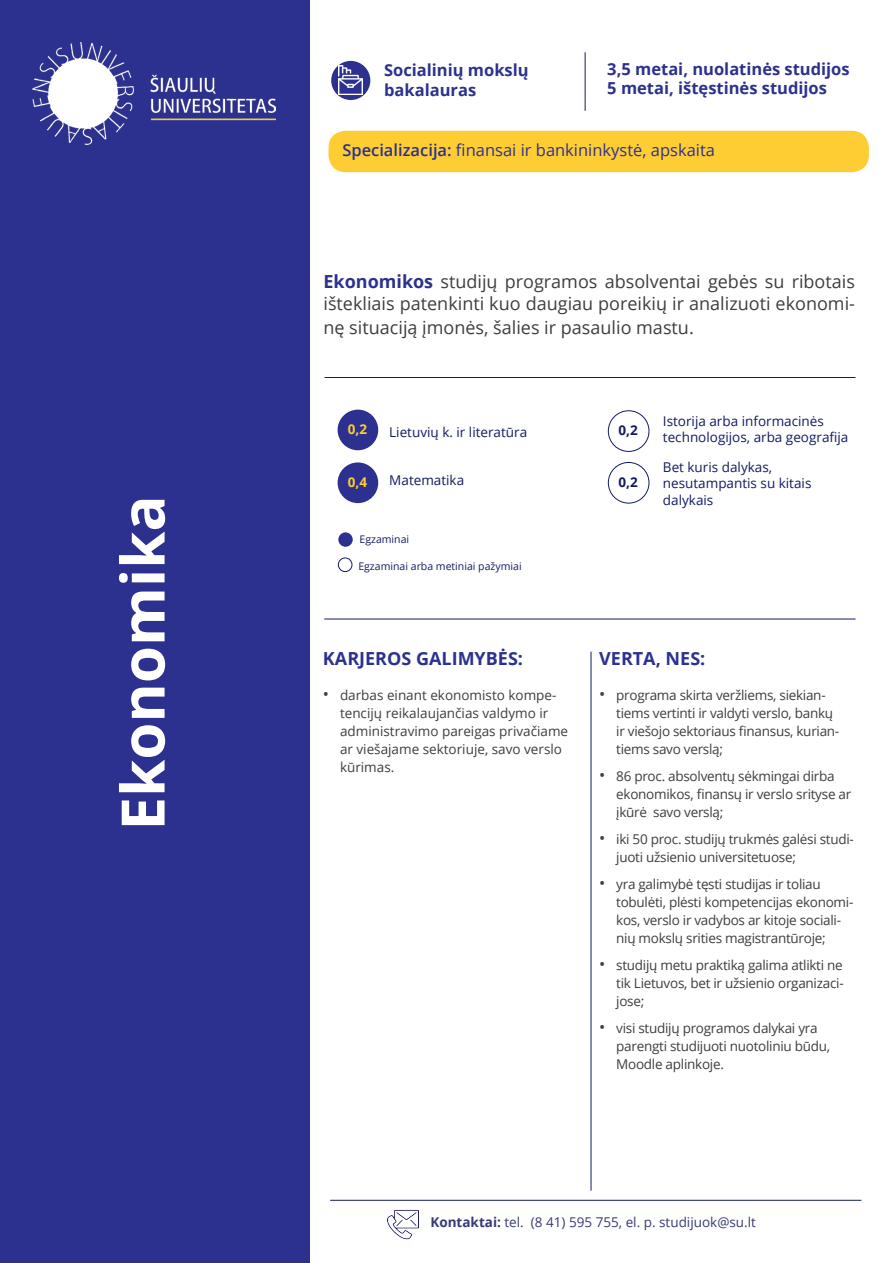
<style>
.page{position:relative;width:893px;height:1263px;background:#fff}
.page>*{position:absolute;margin:0;border:0;box-sizing:border-box;transform-origin:0 0}
.t1{font:700 60px "Open Sans";color:#fff}
.t2{font:18px/21.6px "Open Sans";color:#3e3e3f}
.t3{font:700 18px "Open Sans";color:#2c318f}
.t4{font:700 16.5px/19.8px "Open Sans";color:#2c318f}
.t5{font:16.5px "Open Sans";color:#2c318f}
.t6{font:13.5px/18px "Open Sans";letter-spacing:-.02em;color:#3e3e3f}
.t7{font:13.5px/18px "Open Sans";color:#3e3e3f}
.t8{font:13.5px/16.2px "Open Sans";color:#141b64}
.t9{font:13.5px "Open Sans";color:#383a77}
.t10{font:700 13.5px "Open Sans";color:#fecd33}
.t11{font:700 13.5px "Open Sans";color:#141b64}
.t12{font:10.5px "Open Sans";color:#141b64}
.s1{font-weight:600}
.s2{font-weight:700;color:#2c318f}
.s3{font-size:16.5px}
.s4{font-weight:700}
</style>
<div class="page">
<div style="left:338px;top:410px;width:40px;height:40px;background:#2c318f;border-radius:50%"></div>
<div style="left:608px;top:410px;width:41px;height:42px;border:1px solid #141b64;border-radius:50%"></div>
<div style="left:608px;top:462px;width:41px;height:41px;border:1px solid #141b64;border-radius:50%"></div>
<div style="left:338px;top:462px;width:40px;height:41px;background:#2c318f;border-radius:50%"></div>
<div style="left:0;top:0;width:310px;height:1263px;background:#2c318f"></div>
<hr style="left:591px;top:652px;width:1px;height:539px;background:#141b64">
<hr style="left:325px;top:377px;width:530px;height:1px;background:#141b64">
<img style="left:33px;top:43px;width:243px;height:101px">
<hr style="left:324px;top:619px;width:531px;height:1px;background:#141b64">
<hr style="left:330px;top:1200px;width:531px;height:1px;background:#141b64">
<img style="left:387px;top:1210px;width:31px;height:29px">
<svg style="left:331px;top:61px;width:39px;height:39px"></svg>
<hr style="left:585px;top:52px;width:1px;height:59px;background:#141b64">
<div style="left:338px;top:532px;width:15px;height:15px;background:#2c318f;border-radius:50%"></div>
<div style="left:338px;top:557px;width:14px;height:15px;border:1px solid #141b64;border-radius:50%"></div>
<img style="left:339px;top:65px;width:24px;height:29px">
<div style="left:328px;top:131px;width:541px;height:41px;background:#fecd33;border-radius:17px"></div>
<h1 class="t1" style="left:100px;top:830px;width:337px;rotate:-90deg">Ekonomika</h1>
<p class="t4" style="left:384px;top:60px;width:146px">Socialinių mokslų bakalauras</p>
<p class="t4" style="left:607px;top:58px;width:244px">3,5 metai, nuolatinės studijos<br>5 metai, ištęstinės studijos</p>
<p class="t5" style="left:342px;top:139px;width:374px"><span class="s1">Specializacija:</span> finansai ir bankininkystė, apskaita</p>
<h2 class="t2" style="left:323px;top:270px;width:533px"><span class="s2">Ekonomikos</span> studijų programos absolventai gebės su ribotais ištekliais patenkinti kuo daugiau poreikių ir analizuoti ekonomi-</h2>
<h2 class="t2" style="left:323px;top:316px;width:372px">nę situaciją įmonės, šalies ir pasaulio mastu.</h2>
<p class="t10" style="left:348px;top:420px;width:21px">0,2</p>
<p class="t11" style="left:618px;top:421px;width:21px">0,2</p>
<p class="t8" style="left:389px;top:424px;width:139px">Lietuvių k. ir literatūra</p>
<p class="t8" style="left:389px;top:472px;width:76px">Matematika</p>
<p class="t11" style="left:618px;top:472px;width:21px">0,2</p>
<p class="t10" style="left:348px;top:472px;width:21px">0,4</p>
<p class="t12" style="left:360px;top:532px;width:51px">Egzaminai</p>
<p class="t12" style="left:358px;top:559px;width:165px">Egzaminai arba metiniai pažymiai</p>
<p class="t8" style="left:663px;top:412px;width:187px">Istorija arba informacinės technologijos, arba geografija</p>
<p class="t8" style="left:663px;top:459px;width:150px">Bet kuris dalykas, nesutampantis su kitais dalykais</p>
<h2 class="t3" style="left:323px;top:646px;width:202px">KARJEROS GALIMYBĖS:</h2>
<p class="t7" style="left:340px;top:686px;width:230px;text-indent:-17px"><span class="s3">•</span> darbas einant ekonomisto kompe&shy;tencijų reikalaujančias valdymo ir administravimo pareigas privačiame ar viešajame sektoriuje, savo verslo kūrimas.</p>
<h2 class="t3" style="left:599px;top:646px;width:108px">VERTA, NES:</h2>
<p class="t6" style="left:616px;top:686px;width:225px;text-indent:-17px"><span class="s3">•</span> programa skirta veržliems, siekian&shy;tiems vertinti ir valdyti verslo, bankų ir viešojo sektoriaus finansus, kurian&shy;tiems savo verslą;</p>
<p class="t6" style="left:616px;top:767px;width:237px;text-indent:-17px"><span class="s3">•</span> 86 proc. absolventų sėkmingai dirba ekonomikos, finansų ir verslo srityse ar įkūrė savo verslą;</p>
<p class="t6" style="left:616px;top:830px;width:239px;text-indent:-17px"><span class="s3">•</span> iki 50 proc. studijų trukmės galėsi studi&shy;juoti užsienio universitetuose;</p>
<p class="t6" style="left:616px;top:875px;width:239px;text-indent:-17px"><span class="s3">•</span> yra galimybė tęsti studijas ir toliau tobulėti, plėsti kompetencijas ekonomi&shy;kos, verslo ir vadybos ar kitoje sociali&shy;nių mokslų srities magistrantūroje;</p>
<p class="t6" style="left:616px;top:956px;width:229px;text-align:justify;text-indent:-17px"><span class="s3">•</span> studijų metu praktiką galima atlikti ne tik Lietuvos, bet ir užsienio organizaci&shy;jose;</p>
<p class="t6" style="left:616px;top:1019px;width:215px;text-indent:-17px"><span class="s3">•</span> visi studijų programos dalykai yra parengti studijuoti nuotoliniu būdu,<br>Moodle aplinkoje.</p>
<p class="t9" style="left:430px;top:1212px;width:327px"><span class="s4">Kontaktai:</span> tel. (8 41) 595 755, el. p. studijuok@su.lt</p>
</div>
